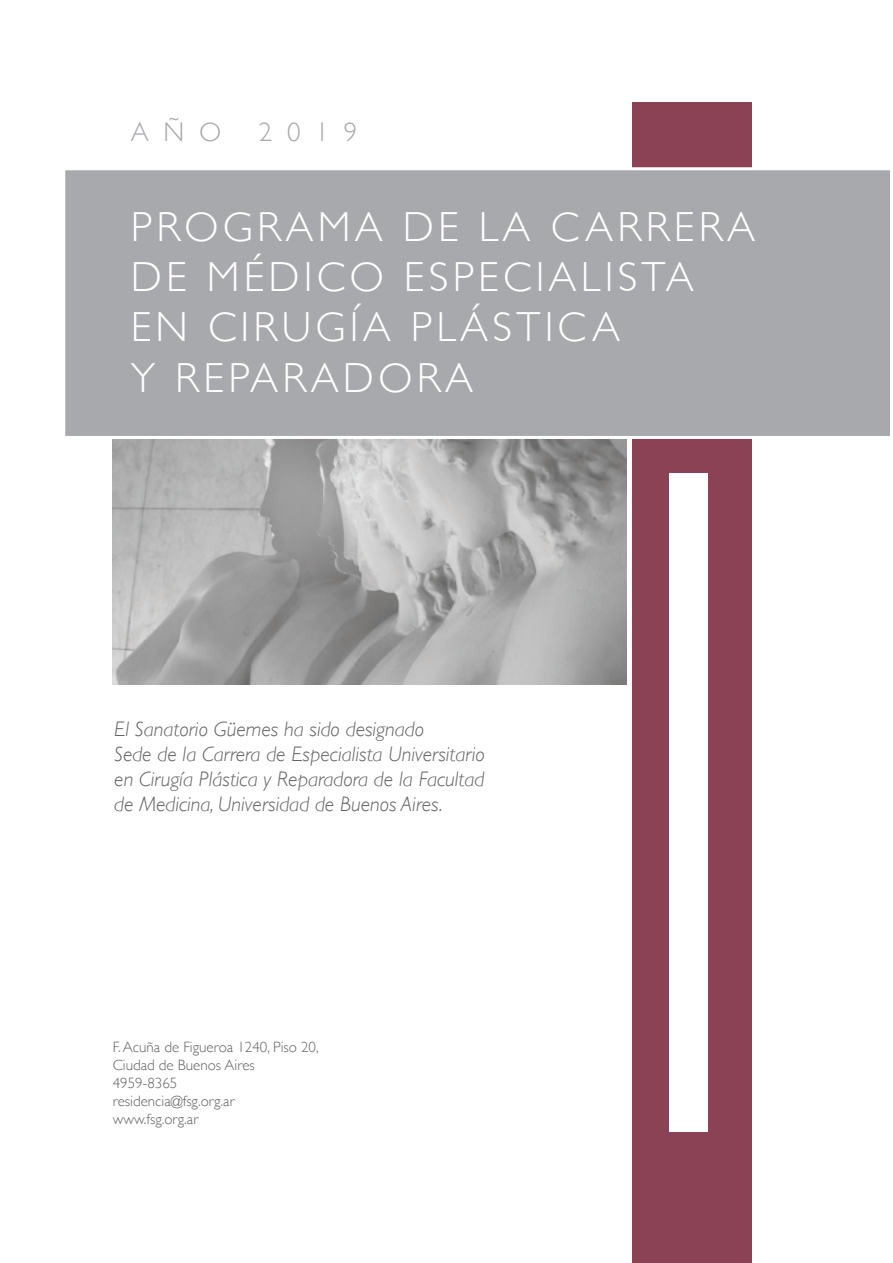
<style>
.page{position:relative;width:893px;height:1263px;background:#fff}
.page>*{position:absolute;margin:0;border:0;box-sizing:border-box;transform-origin:0 0}
.t1{font:300 42px/50.4px "Gill Sans";letter-spacing:.1em;color:#fff}
.t2{font:300 27px "Gill Sans";letter-spacing:.55em;color:#a8a9ad}
.t3{font:italic 300 21px/25.2px "Gill Sans";color:#636366}
.t4{font:300 15px/18px "Gill Sans";color:#636366}
</style>
<div class="page">
<img style="left:112px;top:439px;width:515px;height:245px">
<div style="left:632px;top:103px;width:120px;height:1160px;background:#8b4255"></div>
<div style="left:670px;top:474px;width:38px;height:657px;background:#fff"></div>
<div style="left:64px;top:169px;width:827px;height:268px;background:#a8a9ad"></div>
<div style="left:62px;top:167px;width:831px;height:272px;border:3px solid #fff"></div>
<p class="t2" style="left:131px;top:111px;width:92px">AÑO</p>
<p class="t2" style="left:259px;top:111px;width:100px">2019</p>
<h1 class="t1" style="left:131px;top:200px;width:626px">PROGRAMA DE LA CARRERA<br>DE MÉDICO ESPECIALISTA<br>EN CIRUGÍA PLÁSTICA<br>Y REPARADORA</h1>
<p class="t3" style="left:114px;top:716px;width:372px">El Sanatorio Güemes ha sido designado<br>Sede de la Carrera de Especialista Universitario en Cirugía Plástica y Reparadora de la Facultad de Medicina, Universidad de Buenos Aires.</p>
<p class="t4" style="left:113px;top:1037px;width:207px">F. Acuña de Figueroa 1240, Piso 20,<br>Ciudad de Buenos Aires<br>4959-8365<br>residencia@fsg.org.ar www.fsg.org.ar</p>
</div>
